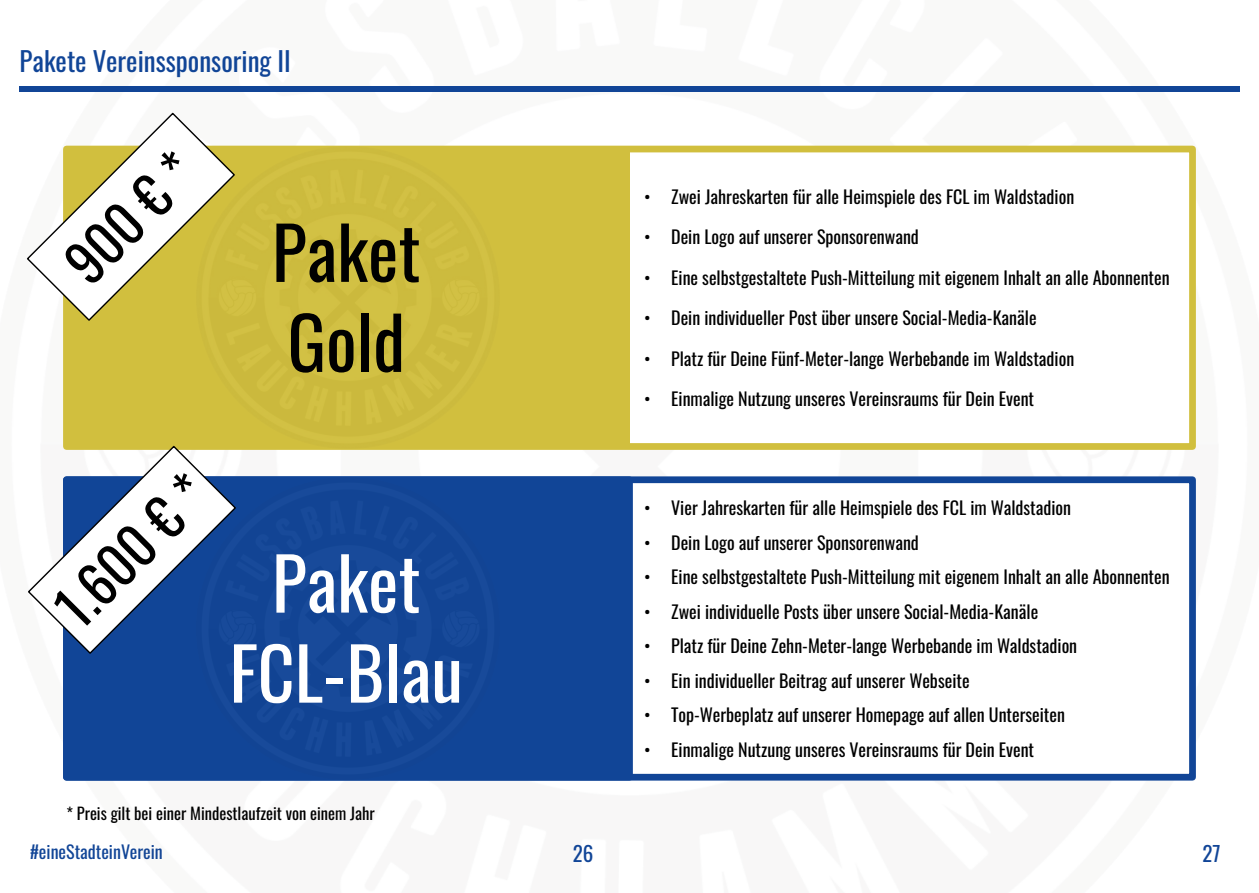
<style>
.page{position:relative;width:1259px;height:893px;background:#fff}
.page>*{position:absolute;margin:0;border:0;box-sizing:border-box;transform-origin:0 0}
.t1{font:72px/90px "Oswald";color:#fff;text-align:center}
.t2{font:72px/90px "Oswald";color:#000}
.t3{font:54px "Oswald";color:#000}
.t4{font:27px "Oswald";color:#114597}
.t5{font:21px "Oswald";color:#114597}
.t6{font:18px "Oswald";color:#000}
.t7{font:18px "Oswald";color:#114597}
.t8{font:16.5px "Oswald";color:#000}
</style>
<div class="page">
<div style="left:63px;top:476px;width:1133px;height:305px;background:#fff;border:7px solid #114597"></div>
<div style="left:63px;top:476px;width:570px;height:305px;background:#114597;border:7px solid #114597"></div>
<img style="left:176px;top:476px;width:344px;height:305px">
<div style="left:19px;top:87px;width:1220px;height:5px;background:#114597"></div>
<div style="left:63px;top:146px;width:1133px;height:304px;background:#fff;border:7px solid #d1bf3e"></div>
<div style="left:66px;top:149px;width:563px;height:297px;background:#d1bf3e"></div>
<img style="left:236px;top:145px;width:284px;height:305px">
<svg style="left:28px;top:444px;width:209px;height:211px"></svg>
<svg style="left:26px;top:112px;width:210px;height:210px"></svg>
<h3 class="t4" style="left:20px;top:40px;width:273px">Pakete Vereinssponsoring II</h3>
<h2 class="t3" style="left:45px;top:242px;width:158px;rotate:-45deg">900 € *</h2>
<h2 class="t3" style="left:35px;top:587px;width:189px;rotate:-45deg">1.600 € *</h2>
<h1 class="t2" style="left:272px;top:204px;width:150px">Paket<br>Gold</h1>
<h1 class="t1" style="left:229px;top:535px;width:235px">Paket<br>FCL-Blau</h1>
<p class="t8" style="left:66px;top:800px;width:310px">* Preis gilt bei einer Mindestlaufzeit von einem Jahr</p>
<p class="t6" style="left:644px;top:182px;width:431px">• Zwei Jahreskarten für alle Heimspiele des FCL im Waldstadion</p>
<p class="t6" style="left:644px;top:223px;width:276px">• Dein Logo auf unserer Sponsorenwand</p>
<p class="t6" style="left:644px;top:263px;width:527px">• Eine selbstgestaltete Push-Mitteilung mit eigenem Inhalt an alle Abonnenten</p>
<p class="t6" style="left:644px;top:304px;width:394px">• Dein individueller Post über unsere Social-Media-Kanäle</p>
<p class="t6" style="left:644px;top:344px;width:431px">• Platz für Deine Fünf-Meter-lange Werbebande im Waldstadion</p>
<p class="t6" style="left:644px;top:385px;width:391px">• Einmalige Nutzung unseres Vereinsraums für Dein Event</p>
<p class="t6" style="left:644px;top:494px;width:428px">• Vier Jahreskarten für alle Heimspiele des FCL im Waldstadion</p>
<p class="t6" style="left:644px;top:528px;width:276px">• Dein Logo auf unserer Sponsorenwand</p>
<p class="t6" style="left:644px;top:563px;width:527px">• Eine selbstgestaltete Push-Mitteilung mit eigenem Inhalt an alle Abonnenten</p>
<p class="t6" style="left:644px;top:597px;width:395px">• Zwei individuelle Posts über unsere Social-Media-Kanäle</p>
<p class="t6" style="left:644px;top:632px;width:434px">• Platz für Deine Zehn-Meter-lange Werbebande im Waldstadion</p>
<p class="t6" style="left:644px;top:666px;width:327px">• Ein individueller Beitrag auf unserer Webseite</p>
<p class="t6" style="left:644px;top:701px;width:422px">• Top-Werbeplatz auf unserer Homepage auf allen Unterseiten</p>
<p class="t6" style="left:644px;top:735px;width:391px">• Einmalige Nutzung unseres Vereinsraums für Dein Event</p>
<p class="t7" style="left:30px;top:838px;width:134px">#eineStadteinVerein</p>
<p class="t5" style="left:573px;top:837px;width:22px">26</p>
<p class="t5" style="left:1202px;top:837px;width:20px">27</p>
</div>
